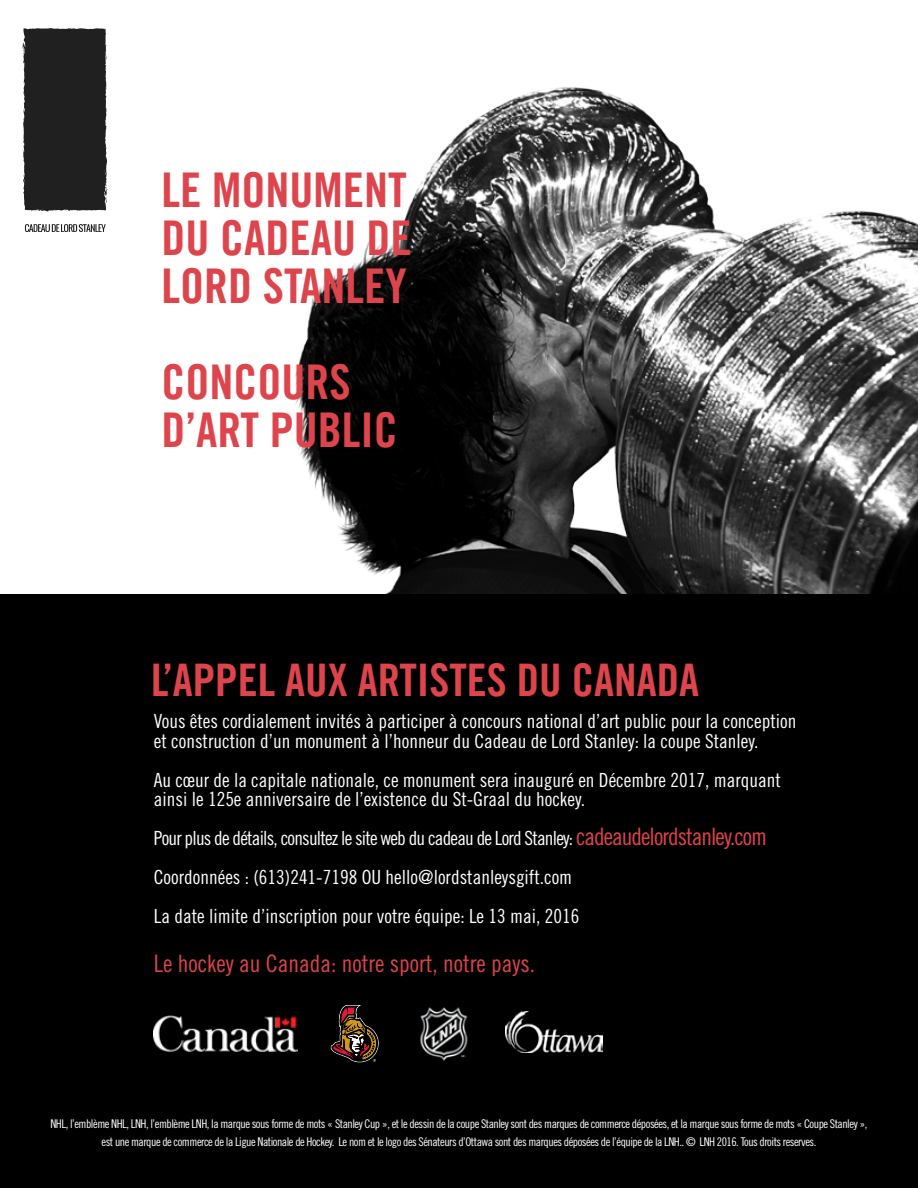
<style>
.page{position:relative;width:918px;height:1188px;background:#fff}
.page>*{position:absolute;margin:0;border:0;box-sizing:border-box;transform-origin:0 0}
.t1{font:48px/48px "Trade Gothic Bold Cond Twenty";color:#de444c;text-align:justify}
.t2{font:45px "Trade Gothic Bold Cond Twenty";color:#de444c}
.t3{font:24px "Trade Gothic LT Std Cn 18";color:#de444c}
.t4{font:19.5px/19.5px "Trade Gothic LT Std Cn 18";color:#fff}
.t5{font:12px/18px "Trade Gothic LT Std Cn 18";letter-spacing:-.04em;color:#fff;text-align:center}
.s1{font-size:24px;color:#de444c}
</style>
<div class="page">
<div style="left:0;top:594px;width:918px;height:594px;background:#010000"></div>
<img style="left:154px;top:1015px;width:144px;height:37px">
<img style="left:506px;top:1012px;width:97px;height:40px">
<img style="left:420px;top:1007px;width:48px;height:54px">
<svg style="left:331px;top:1005px;width:48px;height:57px"></svg>
<div style="left:23px;top:28px;width:85px;height:184px;background:#202020"></div>
<svg style="left:25px;top:224px;width:81px;height:8px"></svg>
<img style="left:294px;top:87px;width:624px;height:507px">
<h1 class="t1" style="left:161px;top:166px;width:252px">LE MONUMENT DU CADEAU DE LORD STANLEY</h1>
<h1 class="t1" style="left:161px;top:358px;width:238px">CONCOURS<br>D’ART PUBLIC</h1>
<h2 class="t2" style="left:151px;top:653px;width:550px">L’APPEL AUX ARTISTES DU CANADA</h2>
<p class="t4" style="left:154px;top:711px;width:644px">Vous êtes cordialement invités à participer à concours national d’art public pour la conception et construction d’un monument à l’honneur du Cadeau de Lord Stanley: la coupe Stanley.</p>
<p class="t4" style="left:154px;top:770px;width:628px">Au cœur de la capitale nationale, ce monument sera inauguré en Décembre 2017, marquant ainsi le 125e anniversaire de l’existence du St-Graal du hockey.</p>
<p class="t4" style="left:154px;top:818px;width:615px;line-height:39px">Pour plus de détails, consultez le site web du cadeau de Lord Stanley: <span class="s1">cadeaudelordstanley.com<br></span>Coordonnées : (613)241-7198 OU hello@lordstanleysgift.com<br>La date limite d’inscription pour votre équipe: Le 13 mai, 2016</p>
<p class="t3" style="left:154px;top:950px;width:383px">Le hockey au Canada: notre sport, notre pays.</p>
<p class="t5" style="left:50px;top:1114px;width:819px">NHL, l’emblème NHL, LNH, l’emblème LNH, la marque sous forme de mots « Stanley Cup », et le dessin de la coupe Stanley sont des marques de commerce déposées, et la marque sous forme de mots « Coupe Stanley », est une marque de commerce de la Ligue Nationale de Hockey. Le nom et le logo des Sénateurs d’Ottawa sont des marques déposées de l’équipe de la LNH.. © LNH 2016. Tous droits reserves.</p>
</div>
